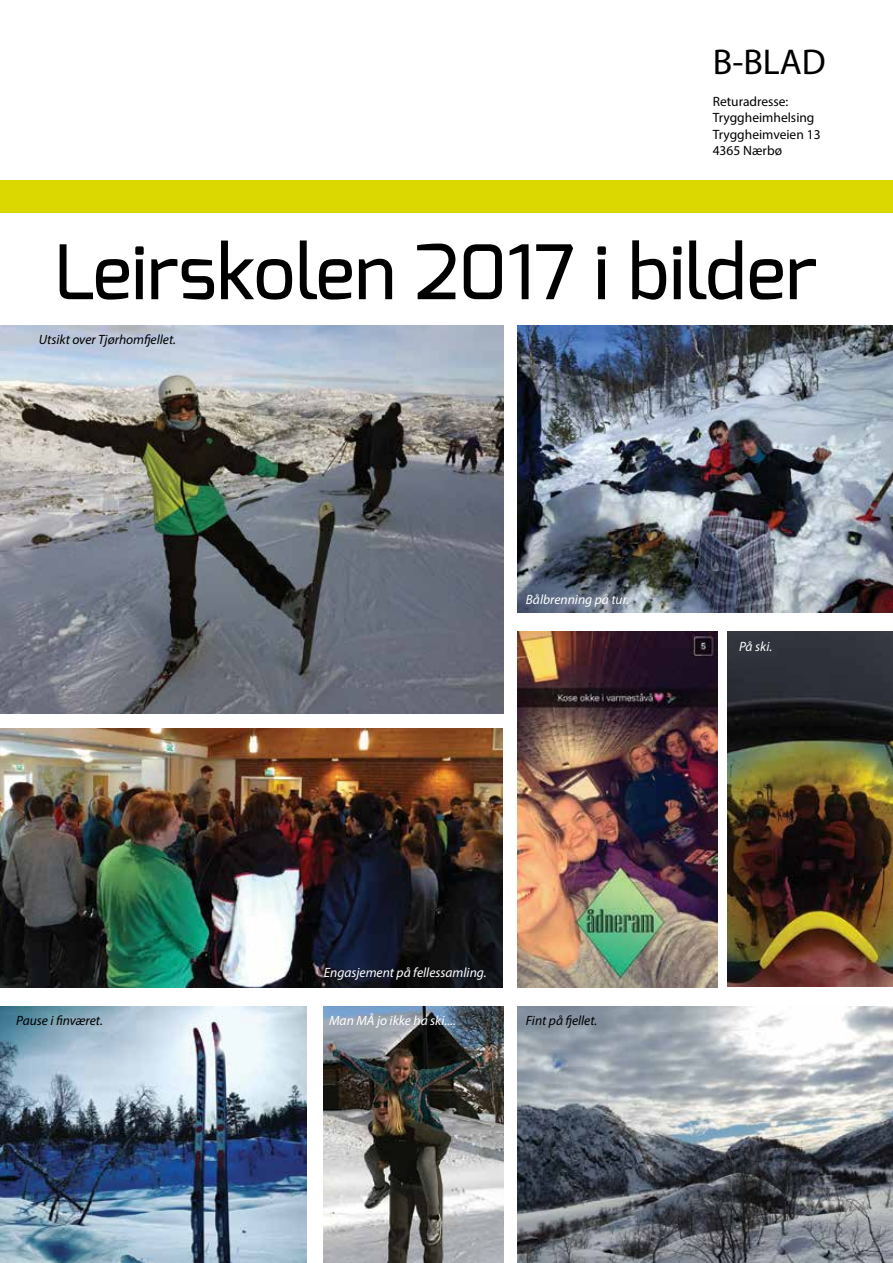
<style>
.page{position:relative;width:893px;height:1263px;background:#fff}
.page>*{position:absolute;margin:0;border:0;box-sizing:border-box;transform-origin:0 0}
.t1{font:500 75px "Exo";color:#000}
.t2{font:36px "Myriad Pro";color:#000}
.t3{font:italic 13.5px "Myriad Pro";color:#fff}
.t4{font:13.5px/16.2px "Myriad Pro";color:#000}
.t5{font:italic 13.5px "Myriad Pro";color:#000}
</style>
<div class="page">
<div style="left:0;top:180px;width:893px;height:33px;background:#dbd700"></div>
<img style="left:518px;top:325px;width:375px;height:288px">
<img style="left:728px;top:631px;width:165px;height:356px">
<img style="left:518px;top:631px;width:199px;height:356px">
<img style="left:0;top:728px;width:503px;height:259px">
<img style="left:0;top:325px;width:503px;height:388px">
<img style="left:323px;top:1006px;width:180px;height:257px">
<img style="left:0;top:1006px;width:306px;height:257px">
<img style="left:518px;top:1006px;width:375px;height:257px">
<h2 class="t2" style="left:713px;top:39px;width:115px">B-BLAD</h2>
<p class="t4" style="left:713px;top:93px;width:109px">Returadresse:<br>Tryggheimhelsing<br>Tryggheimveien 13<br>4365 Nærbø</p>
<h1 class="t1" style="left:54px;top:224px;width:765px">Leirskolen 2017 i bilder</h1>
<p class="t5" style="left:39px;top:331px;width:139px">Utsikt over Tjørhomfjellet.</p>
<p class="t5" style="left:16px;top:1012px;width:88px">Pause i finværet.</p>
<p class="t3" style="left:526px;top:591px;width:105px">Bålbrenning på tur.</p>
<p class="t3" style="left:739px;top:638px;width:35px">På ski.</p>
<p class="t3" style="left:324px;top:964px;width:164px">Engasjement på fellessamling.</p>
<p class="t3" style="left:329px;top:1012px;width:128px">Man MÅ jo ikke ha ski....</p>
<p class="t5" style="left:526px;top:1012px;width:73px">Fint på fjellet.</p>
</div>
